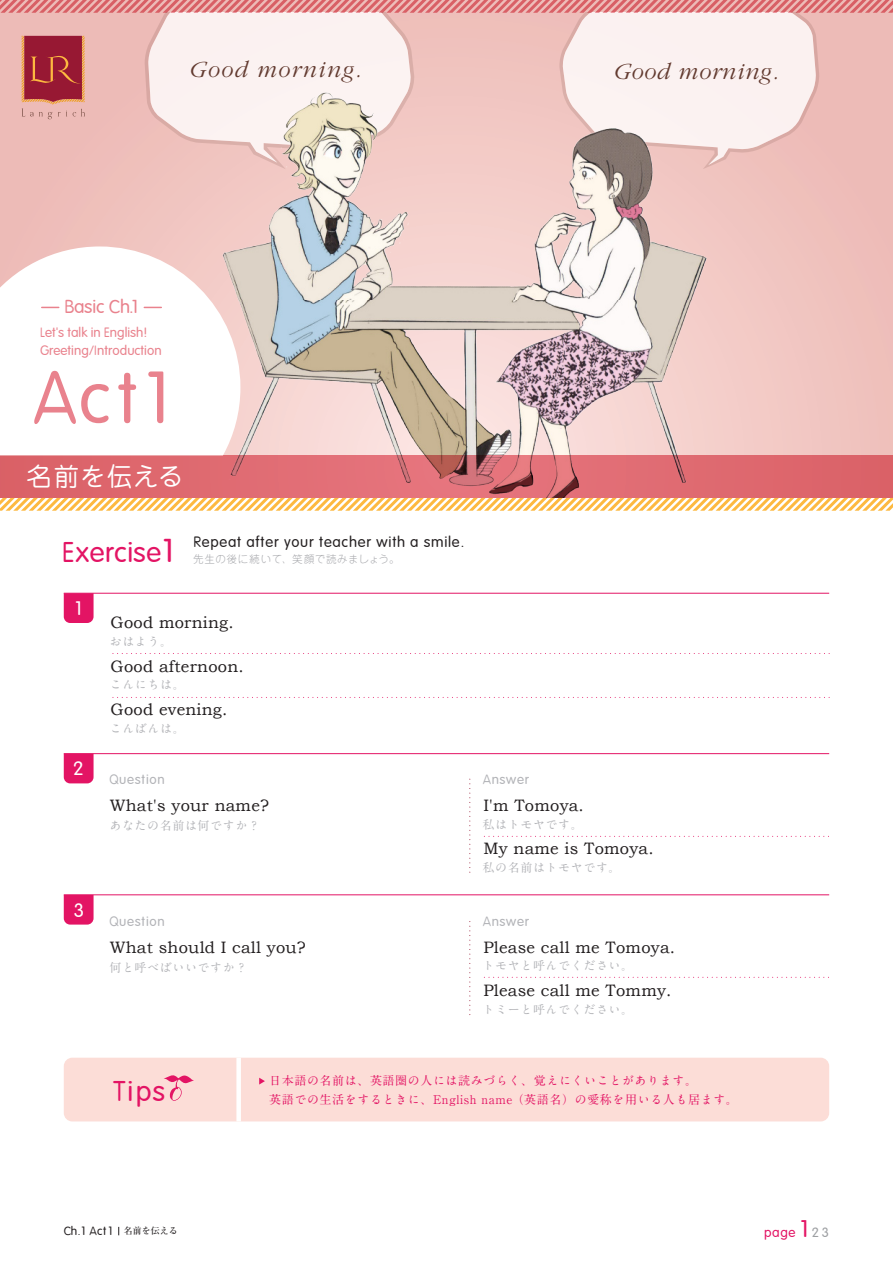
<style>
.page{position:relative;width:893px;height:1263px;background:#fff}
.page>*{position:absolute;margin:0;border:0;box-sizing:border-box;transform-origin:0 0}
.t1{font:72px "Vagabond";color:#e9828d}
.t2{font:28.5px "Vagabond";letter-spacing:.025em;color:#e31464}
.t3{font:25.5px "Jun 201 Pro";letter-spacing:.025em;color:#fff}
.t4{font:italic 300 24px "Garamond";letter-spacing:.04em;color:#623a2f}
.t5{font:19.5px "Vagabond";color:#fff}
.t6{font:18.75px "Vagabond";letter-spacing:-.005em;color:#e9828d}
.t7{font:16.5px "Bookman Old Style";letter-spacing:.015em;color:#231f20}
.t8{font:15px "Vagabond";letter-spacing:.05em;color:#231f20}
.t9{font:13.5px/18px "Vagabond";color:#e9828d}
.t10{font:13.5px "Vagabond";letter-spacing:.05em;color:#b2b3b7}
.t11{font:13.5px "Vagabond";color:#e31464}
.t12{font:700 12px "A1 Mincho Std";letter-spacing:.05em;color:#b2b3b7}
.t13{font:700 12px/19.5px "A1 Mincho Std";letter-spacing:.05em;color:#e31464}
.t14{font:12px "Vagabond";letter-spacing:.035em;color:#231f20}
.t15{font:300 10.5px "Jun 101 Pro";letter-spacing:.05em;color:#a8a9ad}
.s1{font-size:33px}
.s2{font-family:"Ryumin Pro";font-weight:500;font-size:9px}
.s3{font-size:24px}
.s4{color:#9d9fa2}
</style>
<div class="page">
<div style="left:0;top:0;width:893px;height:498px;background:#f0c3be"></div>
<img style="left:240px;top:169px;width:482px;height:286px">
<svg style="left:0;top:0;width:893px;height:169px"></svg>
<svg style="left:112px;top:653px;width:717px;height:1px"></svg>
<svg style="left:64px;top:594px;width:30px;height:29px"></svg>
<hr style="left:64px;top:593px;width:765px;height:1px;background:#e31464">
<svg style="left:0;top:455px;width:893px;height:43px;fill:#de6a70"></svg>
<svg style="left:0;top:246px;width:240px;height:209px;fill:#fff"></svg>
<svg style="left:0;top:498px;width:893px;height:13px"></svg>
<svg style="left:144px;top:307px;width:17px;height:1px"></svg>
<svg style="left:42px;top:307px;width:17px;height:1px"></svg>
<svg style="left:112px;top:697px;width:717px;height:1px"></svg>
<hr style="left:64px;top:753px;width:765px;height:1px;background:#e31464">
<svg style="left:484px;top:836px;width:345px;height:1px"></svg>
<svg style="left:484px;top:977px;width:345px;height:1px"></svg>
<hr style="left:64px;top:894px;width:765px;height:1px;background:#e31464">
<svg style="left:64px;top:754px;width:30px;height:29px"></svg>
<svg style="left:64px;top:895px;width:30px;height:29px"></svg>
<svg style="left:469px;top:778px;width:1px;height:94px"></svg>
<svg style="left:469px;top:921px;width:1px;height:94px"></svg>
<div style="left:64px;top:1058px;width:765px;height:63px;background:#fcddd7;border-radius:9px"></div>
<div style="left:236px;top:1058px;width:5px;height:63px;background:#fff"></div>
<svg style="left:164px;top:1075px;width:30px;height:26px"></svg>
<svg style="left:259px;top:1078px;width:6px;height:6px"></svg>
<h3 class="t4" style="left:190px;top:57px;width:174px">Good morning.</h3>
<h3 class="t4" style="left:614px;top:59px;width:166px">Good morning.</h3>
<p class="t6" style="left:64px;top:298px;width:77px">Basic Ch.1</p>
<p class="t9" style="left:40px;top:325px;width:123px">Let's talk in English!<br>Greeting/Introduction</p>
<h1 class="t1" style="left:33px;top:367px;width:145px">Act1</h1>
<h3 class="t3" style="left:26px;top:457px;width:158px">名前を伝える</h3>
<h2 class="t2" style="left:62px;top:540px;width:117px">Exercise<span class="s1">1</span></h2>
<p class="t8" style="left:193px;top:536px;width:272px">Repeat after your teacher with a smile.</p>
<p class="t15" style="left:193px;top:551px;width:208px">先生の後に続いて、笑顔で読みましょう。</p>
<p class="t5" style="left:73px;top:600px;width:12px">1</p>
<p class="t5" style="left:73px;top:760px;width:12px">2</p>
<p class="t5" style="left:74px;top:901px;width:12px">3</p>
<p class="t7" style="left:111px;top:612px;width:125px">Good morning.</p>
<p class="t7" style="left:111px;top:656px;width:135px">Good afternoon.</p>
<p class="t7" style="left:111px;top:699px;width:118px">Good evening.</p>
<p class="t12" style="left:110px;top:632px;width:64px">おはよう。</p>
<p class="t12" style="left:110px;top:675px;width:76px">こんにちは。</p>
<p class="t12" style="left:110px;top:719px;width:76px">こんばんは。</p>
<p class="t10" style="left:109px;top:774px;width:57px">Question</p>
<p class="t10" style="left:483px;top:774px;width:48px">Answer</p>
<p class="t7" style="left:110px;top:795px;width:161px">What's your name?</p>
<p class="t12" style="left:109px;top:815px;width:152px">あなたの名前は何ですか？</p>
<p class="t7" style="left:483px;top:795px;width:102px">I'm Tomoya.</p>
<p class="t7" style="left:483px;top:839px;width:172px">My name is Tomoya.</p>
<p class="t12" style="left:483px;top:814px;width:102px">私はトモヤです。</p>
<p class="t12" style="left:483px;top:858px;width:139px">私の名前はトモヤです。</p>
<p class="t10" style="left:109px;top:915px;width:57px">Question</p>
<p class="t10" style="left:483px;top:915px;width:48px">Answer</p>
<p class="t7" style="left:110px;top:937px;width:198px">What should I call you?</p>
<p class="t12" style="left:109px;top:957px;width:139px">何と呼べばいいですか？</p>
<p class="t7" style="left:483px;top:937px;width:193px">Please call me Tomoya.</p>
<p class="t7" style="left:483px;top:980px;width:190px">Please call me Tommy.</p>
<p class="t12" style="left:483px;top:956px;width:152px">トモヤと呼んでください。</p>
<p class="t12" style="left:483px;top:1000px;width:152px">トミーと呼んでください。</p>
<h2 class="t2" style="left:113px;top:1079px;width:53px">Tips</h2>
<p class="t13" style="left:269px;top:1069px;width:470px">日本語の名前は、英語圏の人には読みづらく、覚えにくいことがあります。<br>英語での生活をするときに、English name （英語名）の愛称を用いる人も居ます。</p>
<p class="t14" style="left:64px;top:1226px;width:115px">Ch.1 Act1 <span class="s2">名前を伝える</span></p>
<p class="t11" style="left:764px;top:1227px;width:67px">page<span class="s3">1</span><span class="s4">2 3</span></p>
</div>
